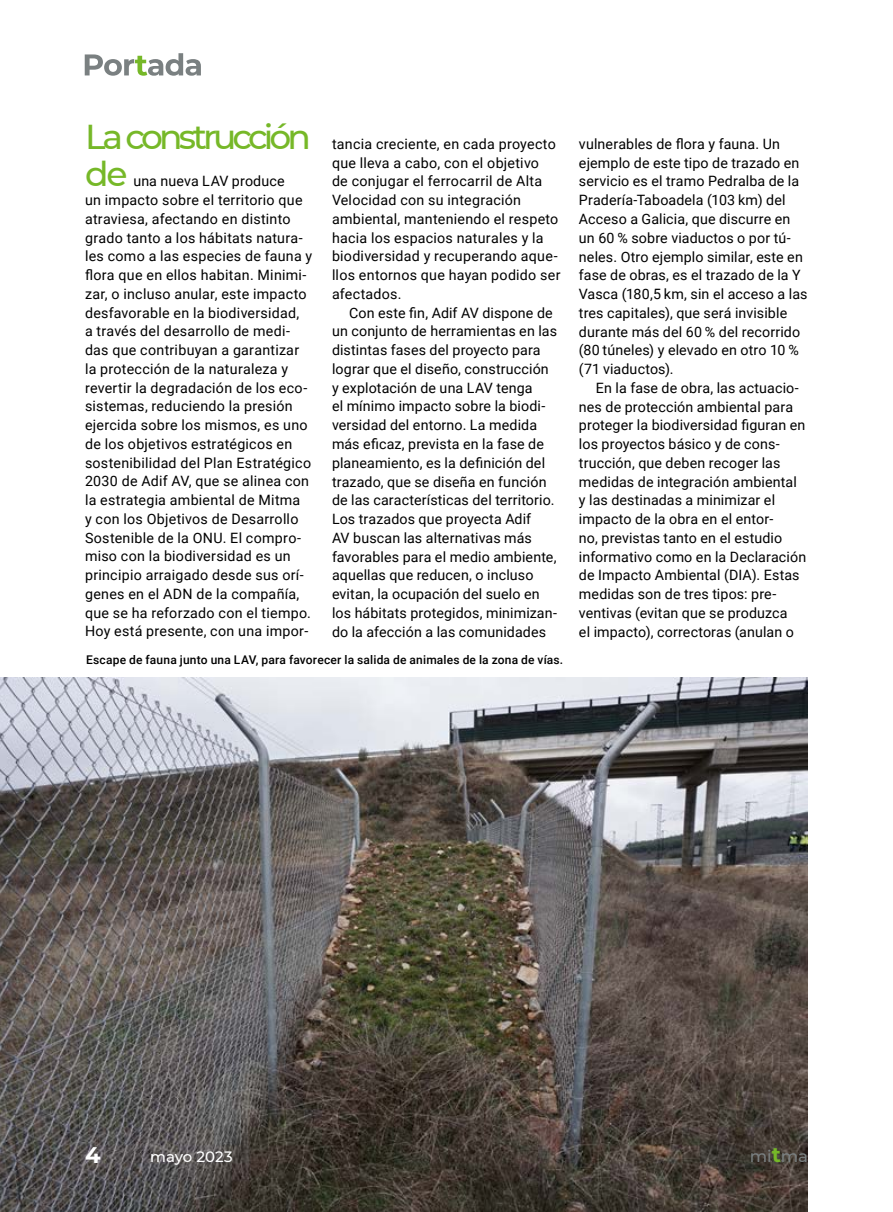
<style>
.page{position:relative;width:893px;height:1212px;background:#fff}
.page>*{position:absolute;margin:0;border:0;box-sizing:border-box;transform-origin:0 0}
.t1{font:500 34.5px/37.5px "Montserrat";letter-spacing:-.115em;color:#76b828}
.t2{font:700 22.5px "Montserrat";color:#fff}
.t3{font:500 16.5px "Montserrat";color:#7a8081}
.t4{font:500 15px "Montserrat";letter-spacing:-.005em;color:#fff}
.t5{font:14.25px/18.8px "Roboto";letter-spacing:.01em;color:#000}
.t6{font:500 12px "Roboto";letter-spacing:.015em;color:#000}
.s1{font-weight:700;font-size:21px;color:#76b828}
</style>
<div class="page">
<svg style="left:85px;top:53px;width:116px;height:23px"></svg>
<img style="left:0;top:678px;width:808px;height:534px">
<h1 class="t1" style="left:85px;top:116px;width:227px">La construcción de</h1>
<p class="t5" style="left:85px;top:171px;width:229px;text-indent:48px">una nueva LAV produce<br>un impacto sobre el territorio que atraviesa, afectando en distinto grado tanto a los hábitats natura&shy;les como a las especies de fauna y flora que en ellos habitan. Minimi&shy;zar, o incluso anular, este impacto desfavorable en la biodiversidad,<br>a través del desarrollo de medi&shy;das que contribuyan a garantizar la protección de la naturaleza y revertir la degradación de los eco&shy;sistemas, reduciendo la presión ejercida sobre los mismos, es uno de los objetivos estratégicos en sostenibilidad del Plan Estratégico<br>2030 de Adif AV, que se alinea con la estrategia ambiental de Mitma<br>y con los Objetivos de Desarrollo<br>Sostenible de la ONU. El compro&shy;miso con la biodiversidad es un principio arraigado desde sus orí&shy;genes en el ADN de la compañía, que se ha reforzado con el tiempo.<br>Hoy está presente, con una impor-</p>
<p class="t5" style="left:332px;top:134px;width:230px">tancia creciente, en cada proyecto que lleva a cabo, con el objetivo<br>de conjugar el ferrocarril de Alta<br>Velocidad con su integración ambiental, manteniendo el respeto hacia los espacios naturales y la biodiversidad y recuperando aque&shy;llos entornos que hayan podido ser afectados.</p>
<p class="t5" style="left:332px;top:303px;width:227px;text-indent:17px">Con este fin, Adif AV dispone de un conjunto de herramientas en las distintas fases del proyecto para lograr que el diseño, construcción y explotación de una LAV tenga<br>el mínimo impacto sobre la biodi&shy;versidad del entorno. La medida más eficaz, prevista en la fase de planeamiento, es la definición del trazado, que se diseña en función de las características del territorio.<br>Los trazados que proyecta Adif<br>AV buscan las alternativas más favorables para el medio ambiente, aquellas que reducen, o incluso evitan, la ocupación del suelo en los hábitats protegidos, minimizan&shy;do la afección a las comunidades</p>
<p class="t6" style="left:86px;top:651px;width:479px">Escape de fauna junto una LAV, para favorecer la salida de animales de la zona de vías.</p>
<p class="t5" style="left:579px;top:134px;width:230px">vulnerables de flora y fauna. Un ejemplo de este tipo de trazado en servicio es el tramo Pedralba de la<br>Pradería-Taboadela (103 km) del<br>Acceso a Galicia, que discurre en un 60 % sobre viaductos o por tú&shy;neles. Otro ejemplo similar, este en fase de obras, es el trazado de la Y<br>Vasca (180,5 km, sin el acceso a las tres capitales), que será invisible durante más del 60 % del recorrido (80 túneles) y elevado en otro 10 % (71 viaductos).</p>
<p class="t5" style="left:579px;top:378px;width:229px;text-indent:17px">En la fase de obra, las actuacio&shy;nes de protección ambiental para proteger la biodiversidad figuran en los proyectos básico y de cons&shy;trucción, que deben recoger las medidas de integración ambiental y las destinadas a minimizar el impacto de la obra en el entor-<br>no, previstas tanto en el estudio informativo como en la Declaración de Impacto Ambiental (DIA). Estas medidas son de tres tipos: pre&shy;ventivas (evitan que se produzca<br>el impacto), correctoras (anulan o</p>
<h2 class="t2" style="left:85px;top:1139px;width:17px">4</h2>
<p class="t4" style="left:150px;top:1146px;width:84px">mayo 2023</p>
<p class="t3" style="left:750px;top:1144px;width:59px">mi<span class="s1">t</span>ma</p>
</div>
